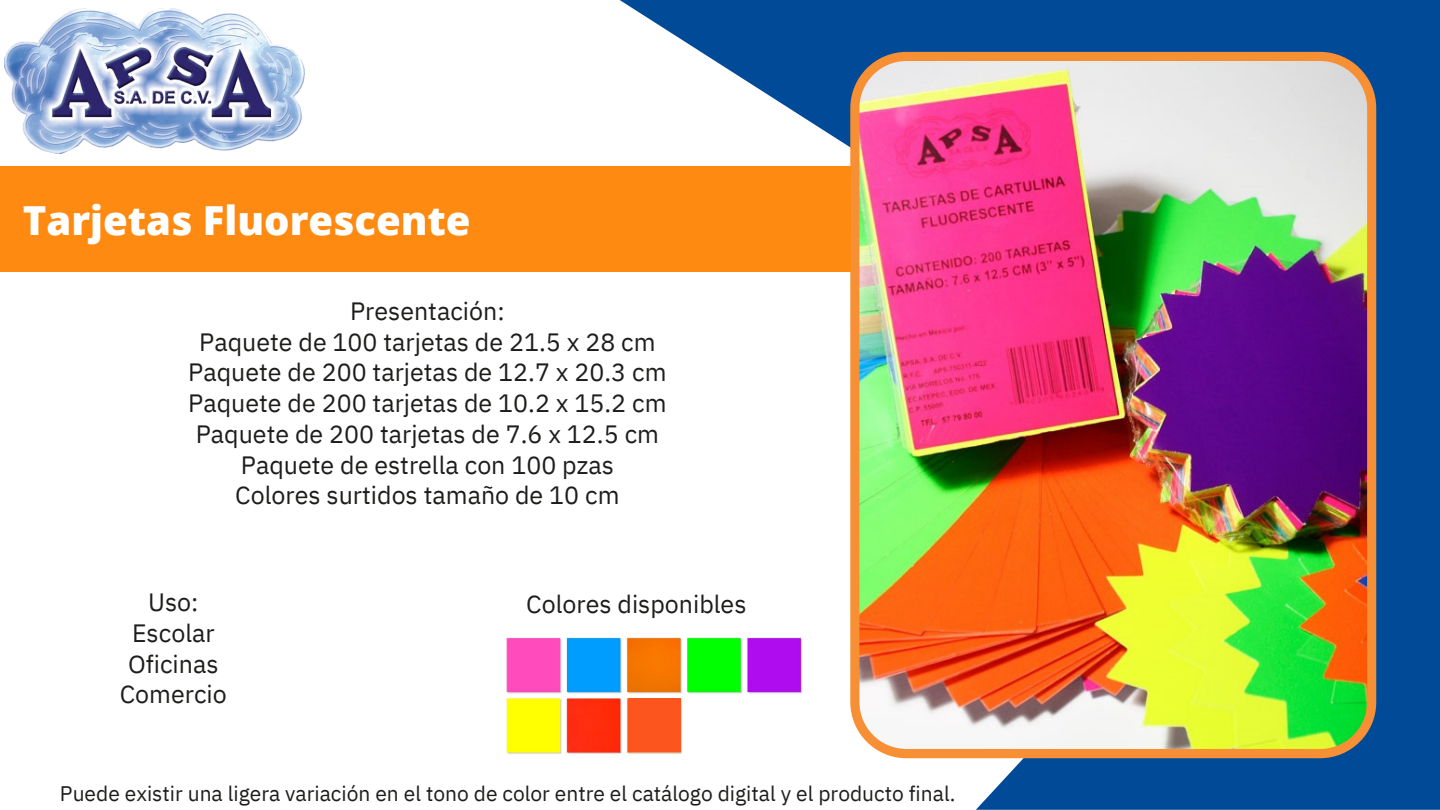
<style>
.page{position:relative;width:1440px;height:810px;background:#fff}
.page>*{position:absolute;margin:0;border:0;box-sizing:border-box;transform-origin:0 0}
.t1{font:800 40px "Open Sans";color:#fff}
.t2{font:25px/30.7px "IBM Plex Sans";color:#1d1d1b;text-align:center}
.t3{font:21px "IBM Plex Sans";color:#1d1d1b}
</style>
<div class="page">
<div style="left:976px;top:470px;width:464px;height:340px;background:#004a98"></div>
<svg style="left:620px;top:0;width:820px;height:470px;fill:#004a98"></svg>
<img style="left:850px;top:52px;width:526px;height:706px">
<div style="left:0;top:167px;width:850px;height:105px;background:#ff8a11"></div>
<img style="left:4px;top:8px;width:301px;height:145px">
<img style="left:506px;top:637px;width:296px;height:117px">
<div style="left:628px;top:699px;width:53px;height:53px;background:#fc551d"></div>
<h1 class="t1" style="left:23px;top:190px;width:449px">Tarjetas Fluorescente</h1>
<p class="t2" style="left:188px;top:294px;width:480px">Presentación:<br>Paquete de 100 tarjetas de 21.5 x 28 cm Paquete de 200 tarjetas de 12.7 x 20.3 cm Paquete de 200 tarjetas de 10.2 x 15.2 cm Paquete de 200 tarjetas de 7.6 x 12.5 cm Paquete de estrella con 100 pzas<br>Colores surtidos tamaño de 10 cm</p>
<p class="t2" style="left:120px;top:585px;width:109px">Uso:<br>Escolar<br>Oficinas<br>Comercio</p>
<p class="t2" style="left:526px;top:587px;width:222px">Colores disponibles</p>
<p class="t3" style="left:60px;top:778px;width:897px">Puede existir una ligera variación en el tono de color entre el catálogo digital y el producto final.</p>
</div>
